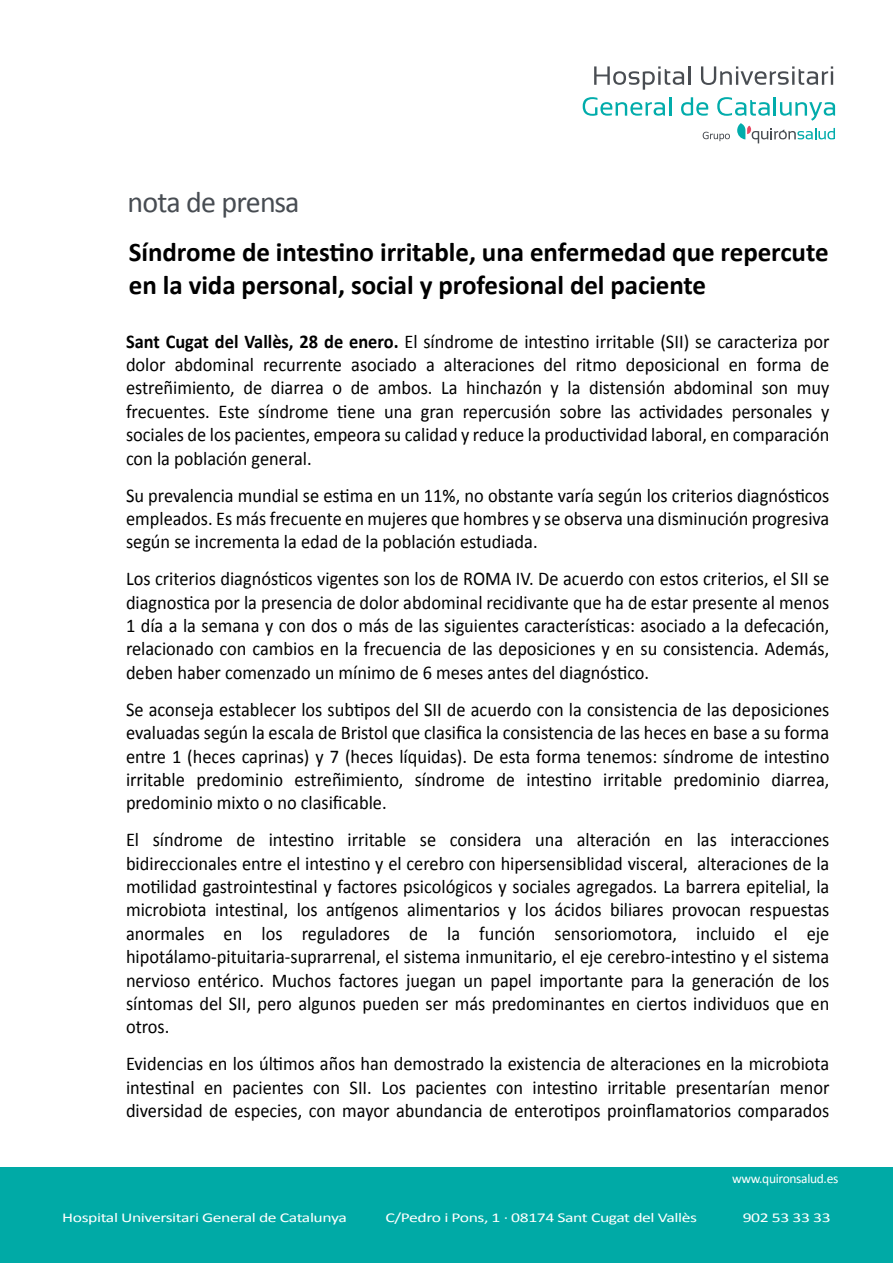
<style>
.page{position:relative;width:893px;height:1263px;background:#fff}
.page>*{position:absolute;margin:0;border:0;box-sizing:border-box;transform-origin:0 0}
.t1{font:30px "Calibri";letter-spacing:-.025em;color:#474c52}
.t2{font:700 27px/32.4px "Calibri";letter-spacing:-.005em;color:#000}
.t3{font:19.5px/23.4px "Calibri";color:#000;text-align:justify;scale:.94 1}
.t4{font:13.5px "Calibri";letter-spacing:-.025em;color:#fff;scale:1.31 1}
.t5{font:13.5px "Calibri";letter-spacing:-.025em;color:#fff}
.s1{font-weight:700}
</style>
<div class="page">
<div style="left:0;top:1167px;width:893px;height:96px;background:#00aaa6"></div>
<svg style="left:594px;top:66px;width:96px;height:24px"></svg>
<svg style="left:701px;top:66px;width:132px;height:19px"></svg>
<svg style="left:583px;top:97px;width:88px;height:19px"></svg>
<svg style="left:681px;top:97px;width:154px;height:46px"></svg>
<h1 class="t1" style="left:128px;top:183px;width:174px">nota de prensa</h1>
<h2 class="t2" style="left:129px;top:236px;width:701px">Síndrome de intestino irritable, una enfermedad que repercute en la vida personal, social y profesional del paciente</h2>
<p class="t3" style="left:126px;top:329px;width:750px"><span class="s1">Sant Cugat del Vallès, 28 de enero.</span> El síndrome de intestino irritable (SII) se caracteriza por dolor abdominal recurrente asociado a alteraciones del ritmo deposicional en forma de estreñimiento, de diarrea o de ambos. La hinchazón y la distensión abdominal son muy frecuentes. Este síndrome tiene una gran repercusión sobre las actividades personales y sociales de los pacientes, empeora su calidad y reduce la productividad laboral, en comparación con la población general.</p>
<p class="t3" style="left:126px;top:483px;width:750px">Su prevalencia mundial se estima en un 11%, no obstante varía según los criterios diagnósticos empleados. Es más frecuente en mujeres que hombres y se observa una disminución progresiva según se incrementa la edad de la población estudiada.</p>
<p class="t3" style="left:126px;top:567px;width:750px">Los criterios diagnósticos vigentes son los de ROMA IV. De acuerdo con estos criterios, el SII se diagnostica por la presencia de dolor abdominal recidivante que ha de estar presente al menos 1 día a la semana y con dos o más de las siguientes características: asociado a la defecación, relacionado con cambios en la frecuencia de las deposiciones y en su consistencia. Además, deben haber comenzado un mínimo de 6 meses antes del diagnóstico.</p>
<p class="t3" style="left:126px;top:698px;width:750px">Se aconseja establecer los subtipos del SII de acuerdo con la consistencia de las deposiciones evaluadas según la escala de Bristol que clasifica la consistencia de las heces en base a su forma entre 1 (heces caprinas) y 7 (heces líquidas). De esta forma tenemos: síndrome de intestino irritable predominio estreñimiento, síndrome de intestino irritable predominio diarrea, predominio mixto o no clasificable.</p>
<p class="t3" style="left:126px;top:828px;width:750px">El síndrome de intestino irritable se considera una alteración en las interacciones bidireccionales entre el intestino y el cerebro con hipersensiblidad visceral, alteraciones de la motilidad gastrointestinal y factores psicológicos y sociales agregados. La barrera epitelial, la microbiota intestinal, los antígenos alimentarios y los ácidos biliares provocan respuestas anormales en los reguladores de la función sensoriomotora, incluido el eje hipotálamo-pituitaria-suprarrenal, el sistema inmunitario, el eje cerebro-intestino y el sistema nervioso entérico. Muchos factores juegan un papel importante para la generación de los síntomas del SII, pero algunos pueden ser más predominantes en ciertos individuos que en otros.</p>
<p class="t3" style="left:126px;top:1052px;width:750px">Evidencias en los últimos años han demostrado la existencia de alteraciones en la microbiota intestinal en pacientes con SII. Los pacientes con intestino irritable presentarían menor diversidad de especies, con mayor abundancia de enterotipos proinflamatorios comparados</p>
<p class="t5" style="left:732px;top:1170px;width:108px">www.quironsalud.es</p>
<p class="t4" style="left:62px;top:1209px;width:219px">Hospital Universitari General de Catalunya</p>
<p class="t4" style="left:385px;top:1209px;width:239px">C/Pedro i Pons, 1 · 08174 Sant Cugat del Vallès</p>
<p class="t4" style="left:743px;top:1209px;width:69px">902 53 33 33</p>
</div>
